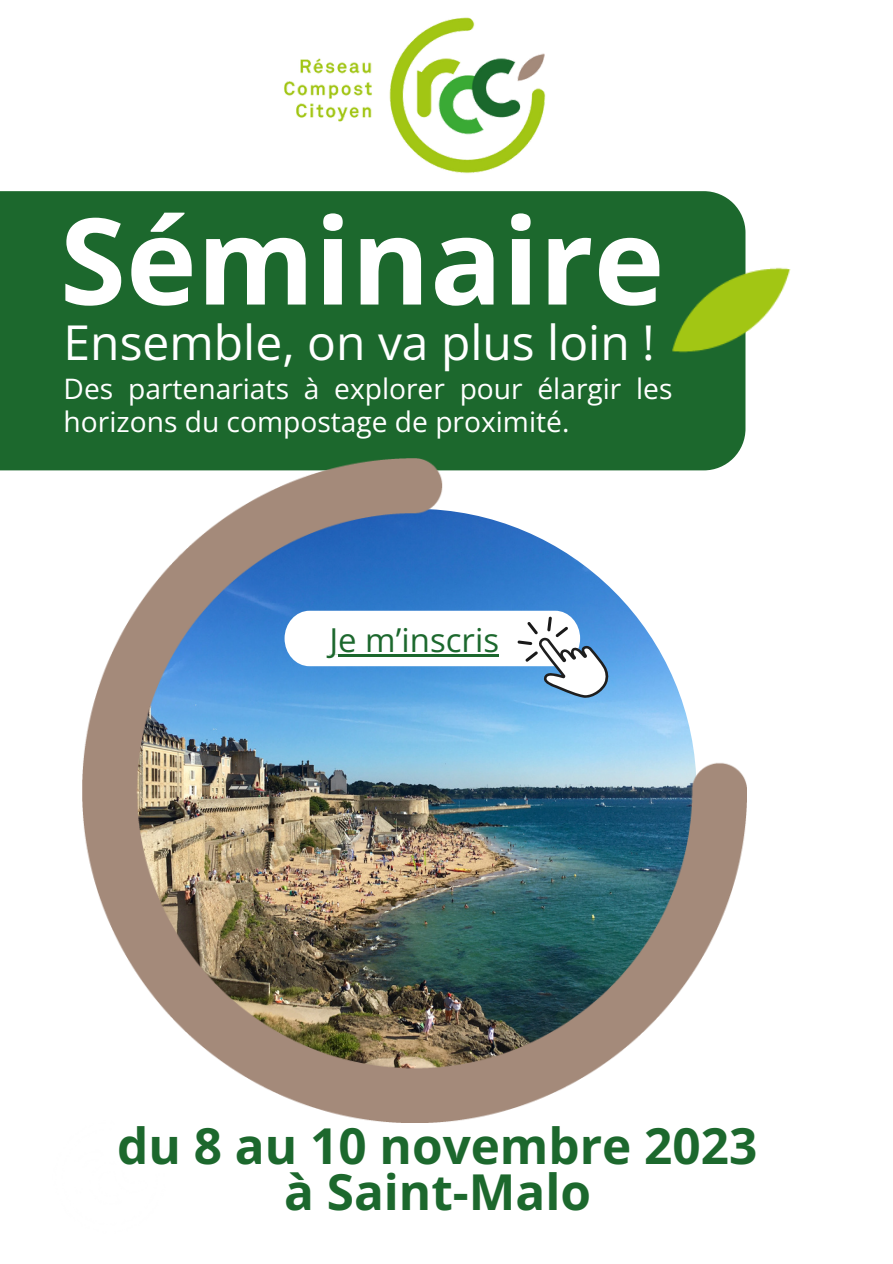
<style>
.page{position:relative;width:893px;height:1264px;background:#fff}
.page>*{position:absolute;margin:0;border:0;box-sizing:border-box;transform-origin:0 0}
.t1{font:700 119.85px "Open Sans";color:#fff}
.t2{font:700 49.5px "Open Sans";color:#1c682d}
.t3{font:48px "Open Sans";color:#fff}
.t4{font:33px "Open Sans";color:#1c682d}
.t5{font:28.2px/32.5px "Open Sans";color:#fff}
</style>
<div class="page">
<div style="left:0;top:191px;width:745px;height:279px;background:#1c682d"></div>
<img style="left:225px;top:17px;width:378px;height:214px">
<img style="left:83px;top:459px;width:663px;height:663px">
<svg style="left:284px;top:610px;width:372px;height:112px"></svg>
<hr style="left:329px;top:654px;width:170px;height:3px;background:#1c682d">
<img style="left:656px;top:259px;width:135px;height:107px">
<p class="t1" style="left:60px;top:176px;width:606px">Séminaire</p>
<p class="t3" style="left:64px;top:308px;width:592px">Ensemble, on va plus loin !</p>
<p class="t5" style="left:64px;top:372px;width:610px">Des partenariats à explorer pour élargir les horizons du compostage de proximité.</p>
<p class="t4" style="left:329px;top:617px;width:171px">Je m’inscris</p>
<p class="t2" style="left:117px;top:1110px;width:641px">du 8 au 10 novembre 2023</p>
<p class="t2" style="left:284px;top:1156px;width:308px">à Saint-Malo</p>
</div>
